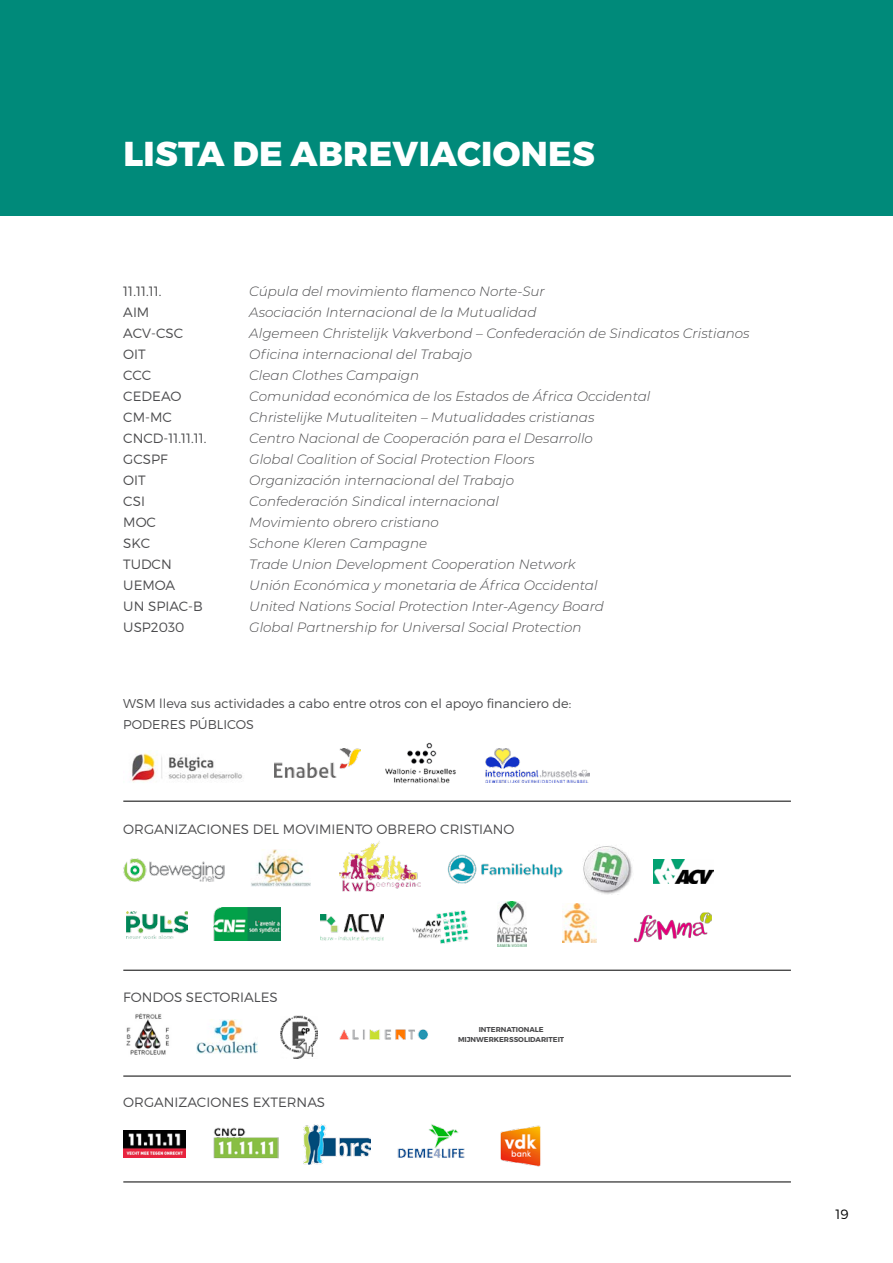
<style>
.page{position:relative;width:893px;height:1263px;background:#fff}
.page>*{position:absolute;margin:0;border:0;box-sizing:border-box;transform-origin:0 0}
.t1{font:800 34.5px "Montserrat";letter-spacing:.01em;color:#fff}
.t2{font:italic 300 13.5px "Montserrat";color:#4b4b4d}
.t3{font:300 13.5px "Montserrat";color:#4b4b4d}
.t4{font:300 13.5px "Montserrat";color:#000}
.t5{font:300 12.75px/21px "Montserrat";color:#4b4b4d}
.t6{font:700 7.2px/9.9px "Montserrat";color:#4b4b4d;text-align:center}
</style>
<div class="page">
<div style="left:0;top:0;width:893px;height:215px;background:#008a7a"></div>
<img style="left:130px;top:753px;width:112px;height:30px">
<img style="left:274px;top:748px;width:86px;height:29px">
<img style="left:385px;top:742px;width:71px;height:41px">
<img style="left:485px;top:748px;width:105px;height:35px">
<img style="left:123px;top:859px;width:101px;height:22px">
<img style="left:251px;top:850px;width:59px;height:37px">
<img style="left:339px;top:841px;width:81px;height:51px">
<img style="left:447px;top:854px;width:115px;height:30px">
<img style="left:583px;top:846px;width:50px;height:49px">
<img style="left:654px;top:859px;width:59px;height:25px">
<img style="left:127px;top:911px;width:60px;height:27px">
<img style="left:213px;top:908px;width:68px;height:32px">
<img style="left:321px;top:914px;width:63px;height:27px">
<img style="left:412px;top:910px;width:57px;height:34px">
<img style="left:497px;top:901px;width:29px;height:45px">
<img style="left:562px;top:903px;width:34px;height:40px">
<img style="left:633px;top:912px;width:79px;height:31px">
<img style="left:126px;top:1013px;width:43px;height:42px">
<hr style="left:123px;top:801px;width:668px;height:1px;background:#000">
<hr style="left:123px;top:970px;width:668px;height:1px;background:#000">
<hr style="left:123px;top:1076px;width:668px;height:1px;background:#000">
<hr style="left:123px;top:1182px;width:668px;height:1px;background:#000">
<img style="left:196px;top:1019px;width:62px;height:34px">
<img style="left:281px;top:1015px;width:37px;height:43px">
<img style="left:339px;top:1029px;width:89px;height:11px">
<img style="left:123px;top:1130px;width:63px;height:28px">
<img style="left:213px;top:1127px;width:65px;height:31px">
<img style="left:303px;top:1124px;width:67px;height:40px">
<img style="left:397px;top:1124px;width:68px;height:34px">
<img style="left:500px;top:1125px;width:41px;height:42px">
<h1 class="t1" style="left:123px;top:133px;width:473px">LISTA DE ABREVIACIONES</h1>
<p class="t3" style="left:123px;top:283px;width:40px">11.11.11.</p>
<p class="t2" style="left:249px;top:282px;width:297px">Cúpula del movimiento flamenco Norte-Sur</p>
<p class="t3" style="left:123px;top:304px;width:28px">AIM</p>
<p class="t2" style="left:249px;top:303px;width:289px">Asociación Internacional de la Mutualidad</p>
<p class="t3" style="left:123px;top:325px;width:61px">ACV-CSC</p>
<p class="t2" style="left:249px;top:324px;width:502px">Algemeen Christelijk Vakverbond – Confederación de Sindicatos Cristianos</p>
<p class="t3" style="left:123px;top:346px;width:24px">OIT</p>
<p class="t2" style="left:249px;top:345px;width:224px">Oficina internacional del Trabajo</p>
<p class="t3" style="left:123px;top:367px;width:29px">CCC</p>
<p class="t2" style="left:249px;top:366px;width:171px">Clean Clothes Campaign</p>
<p class="t3" style="left:123px;top:388px;width:60px">CEDEAO</p>
<p class="t2" style="left:249px;top:387px;width:403px">Comunidad económica de los Estados de África Occidental</p>
<p class="t3" style="left:123px;top:409px;width:50px">CM-MC</p>
<p class="t2" style="left:249px;top:408px;width:347px">Christelijke Mutualiteiten – Mutualidades cristianas</p>
<p class="t3" style="left:123px;top:430px;width:85px">CNCD-11.11.11.</p>
<p class="t2" style="left:249px;top:429px;width:345px">Centro Nacional de Cooperación para el Desarrollo</p>
<p class="t3" style="left:123px;top:451px;width:41px">GCSPF</p>
<p class="t2" style="left:249px;top:450px;width:287px">Global Coalition of Social Protection Floors</p>
<p class="t3" style="left:123px;top:472px;width:24px">OIT</p>
<p class="t2" style="left:249px;top:471px;width:266px">Organización internacional del Trabajo</p>
<p class="t3" style="left:123px;top:493px;width:23px">CSI</p>
<p class="t2" style="left:249px;top:492px;width:251px">Confederación Sindical internacional</p>
<p class="t3" style="left:123px;top:514px;width:34px">MOC</p>
<p class="t2" style="left:249px;top:513px;width:191px">Movimiento obrero cristiano</p>
<p class="t3" style="left:123px;top:535px;width:28px">SKC</p>
<p class="t2" style="left:249px;top:534px;width:179px">Schone Kleren Campagne</p>
<p class="t3" style="left:123px;top:556px;width:50px">TUDCN</p>
<p class="t2" style="left:249px;top:555px;width:328px">Trade Union Development Cooperation Network</p>
<p class="t3" style="left:123px;top:577px;width:54px">UEMOA</p>
<p class="t2" style="left:249px;top:576px;width:350px">Unión Económica y monetaria de África Occidental</p>
<p class="t3" style="left:123px;top:598px;width:81px">UN SPIAC-B</p>
<p class="t2" style="left:249px;top:597px;width:356px">United Nations Social Protection Inter-Agency Board</p>
<p class="t3" style="left:123px;top:619px;width:63px">USP2030</p>
<p class="t2" style="left:249px;top:618px;width:334px">Global Partnership for Universal Social Protection</p>
<p class="t5" style="left:123px;top:693px;width:449px">WSM lleva sus actividades a cabo entre otros con el apoyo financiero de:<br>PODERES PÚBLICOS</p>
<p class="t3" style="left:123px;top:821px;width:393px">ORGANIZACIONES DEL MOVIMIENTO OBRERO CRISTIANO</p>
<p class="t3" style="left:123px;top:989px;width:156px">FONDOS SECTORIALES</p>
<p class="t3" style="left:123px;top:1094px;width:203px">ORGANIZACIONES EXTERNAS</p>
<p class="t6" style="left:458px;top:1025px;width:47px">INTERNATIONALE<br>MIJNWERKERSSOLI</p>
<p class="t6" style="left:530px;top:1035px;width:11px">DARITEIT</p>
<p class="t4" style="left:835px;top:1205px;width:15px">19</p>
</div>
